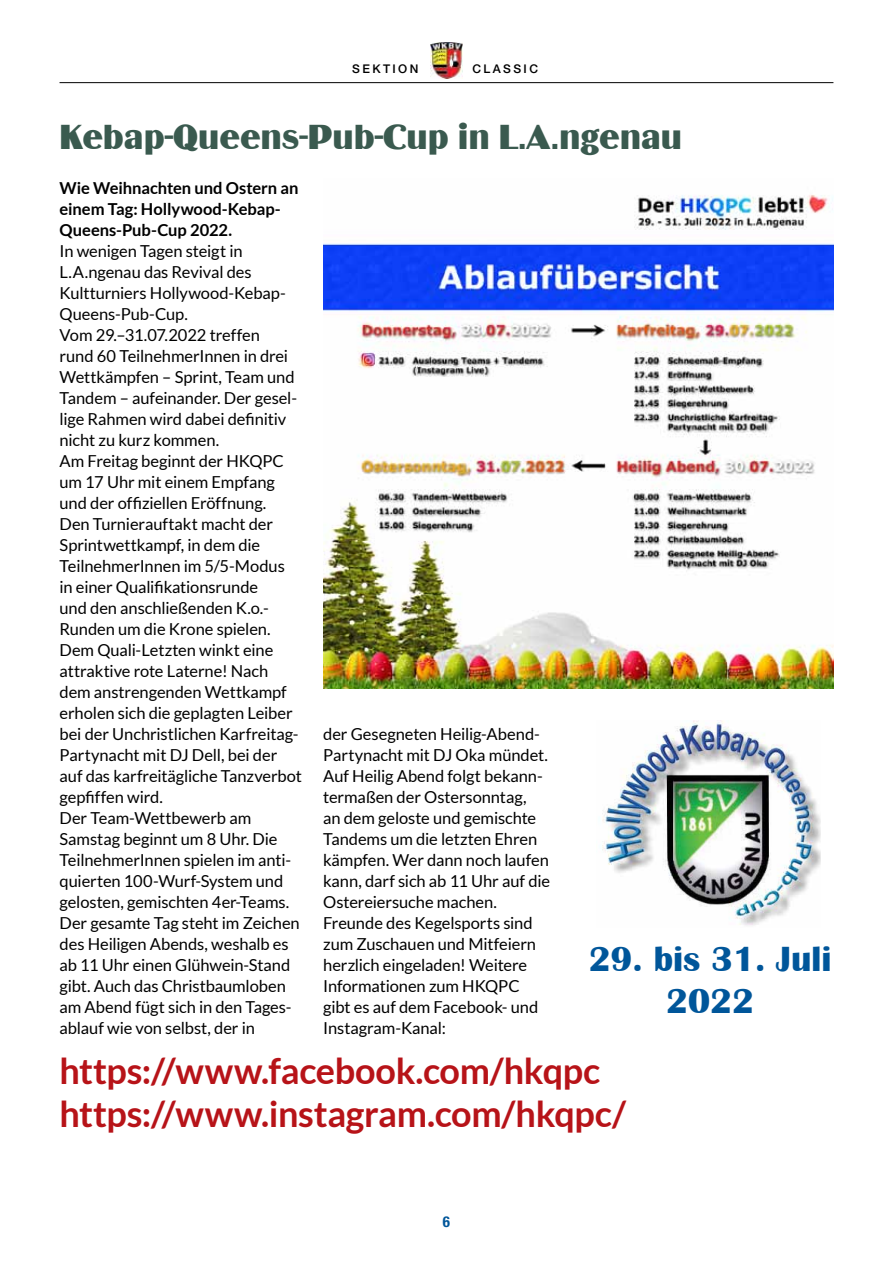
<style>
.page{position:relative;width:893px;height:1263px;background:#fff}
.page>*{position:absolute;margin:0;border:0;box-sizing:border-box;transform-origin:0 0}
.t1{font:700 36px/43.2px "Lato";letter-spacing:-.01em;color:#b71318}
.t2{font:36px "Binner D";color:#3a5a4f}
.t3{font:700 36px/42px "Britannic";color:#00569a;text-align:center}
.t4{font:16.5px/21px "Lato";letter-spacing:-.005em;color:#000}
.t5{font:700 16.5px/21px "Lato";letter-spacing:-.005em;color:#000}
.t6{font:700 condensed 15px "Helvetica Neue LT Pro";color:#00569a}
.t7{font:500 12px "Helvetica Neue LT Pro";letter-spacing:.2em;color:#000}
</style>
<div class="page">
<hr style="left:60px;top:82px;width:773px;height:1px;background:#000">
<img style="left:431px;top:43px;width:31px;height:36px">
<img style="left:323px;top:195px;width:510px;height:494px">
<img style="left:602px;top:720px;width:218px;height:206px">
<p class="t7" style="left:352px;top:62px;width:68px">SEKTION</p>
<p class="t7" style="left:472px;top:62px;width:67px">CLASSIC</p>
<h1 class="t2" style="left:60px;top:117px;width:624px">Kebap-Queens-Pub-Cup in L.A.ngenau</h1>
<p class="t5" style="left:60px;top:177px;width:240px">Wie Weihnachten und Ostern an einem Tag: Hollywood-Kebap-<br>Queens-Pub-Cup 2022.</p>
<p class="t4" style="left:60px;top:240px;width:244px">In wenigen Tagen steigt in<br>L.A.ngenau das Revival des<br>Kultturniers Hollywood-Kebap-<br>Queens-Pub-Cup.<br>Vom 29.–31.07.2022 treffen<br>rund 60 TeilnehmerInnen in drei<br>Wettkämpfen – Sprint, Team und<br>Tandem – aufeinander. Der gesel&shy;lige Rahmen wird dabei definitiv nicht zu kurz kommen.<br>Am Freitag beginnt der HKQPC um 17 Uhr mit einem Empfang und der offiziellen Eröffnung.<br>Den Turnierauftakt macht der<br>Sprintwettkampf, in dem die<br>TeilnehmerInnen im 5/5-Modus in einer Qualifikationsrunde<br>und den anschließenden K.o.-<br>Runden um die Krone spielen.<br>Dem Quali-Letzten winkt eine attraktive rote Laterne! Nach dem anstrengenden Wettkampf erholen sich die geplagten Leiber bei der Unchristlichen Karfreitag-<br>Partynacht mit DJ Dell, bei der auf das karfreitägliche Tanzverbot gepfiffen wird.<br>Der Team-Wettbewerb am<br>Samstag beginnt um 8 Uhr. Die<br>TeilnehmerInnen spielen im anti&shy;quierten 100-Wurf-System und gelosten, gemischten 4er-Teams.<br>Der gesamte Tag steht im Zeichen des Heiligen Abends, weshalb es ab 11 Uhr einen Glühwein-Stand gibt. Auch das Christbaumloben am Abend fügt sich in den Tages&shy;ablauf wie von selbst, der in</p>
<p class="t4" style="left:323px;top:724px;width:228px">der Gesegneten Heilig-Abend-<br>Partynacht mit DJ Oka mündet.<br>Auf Heilig Abend folgt bekann&shy;termaßen der Ostersonntag,<br>an dem geloste und gemischte<br>Tandems um die letzten Ehren kämpfen. Wer dann noch laufen kann, darf sich ab 11 Uhr auf die<br>Ostereiersuche machen.<br>Freunde des Kegelsports sind zum Zuschauen und Mitfeiern herzlich eingeladen! Weitere<br>Informationen zum HKQPC gibt es auf dem Facebook- und<br>Instagram-Kanal:</p>
<h1 class="t1" style="left:60px;top:1049px;width:568px">https://www.facebook.com/hkqpc https://www.instagram.com/hkqpc/</h1>
<h1 class="t3" style="left:589px;top:938px;width:244px">29. bis 31. Juli<br>2022</h1>
<p class="t6" style="left:443px;top:1212px;width:9px">6</p>
</div>
